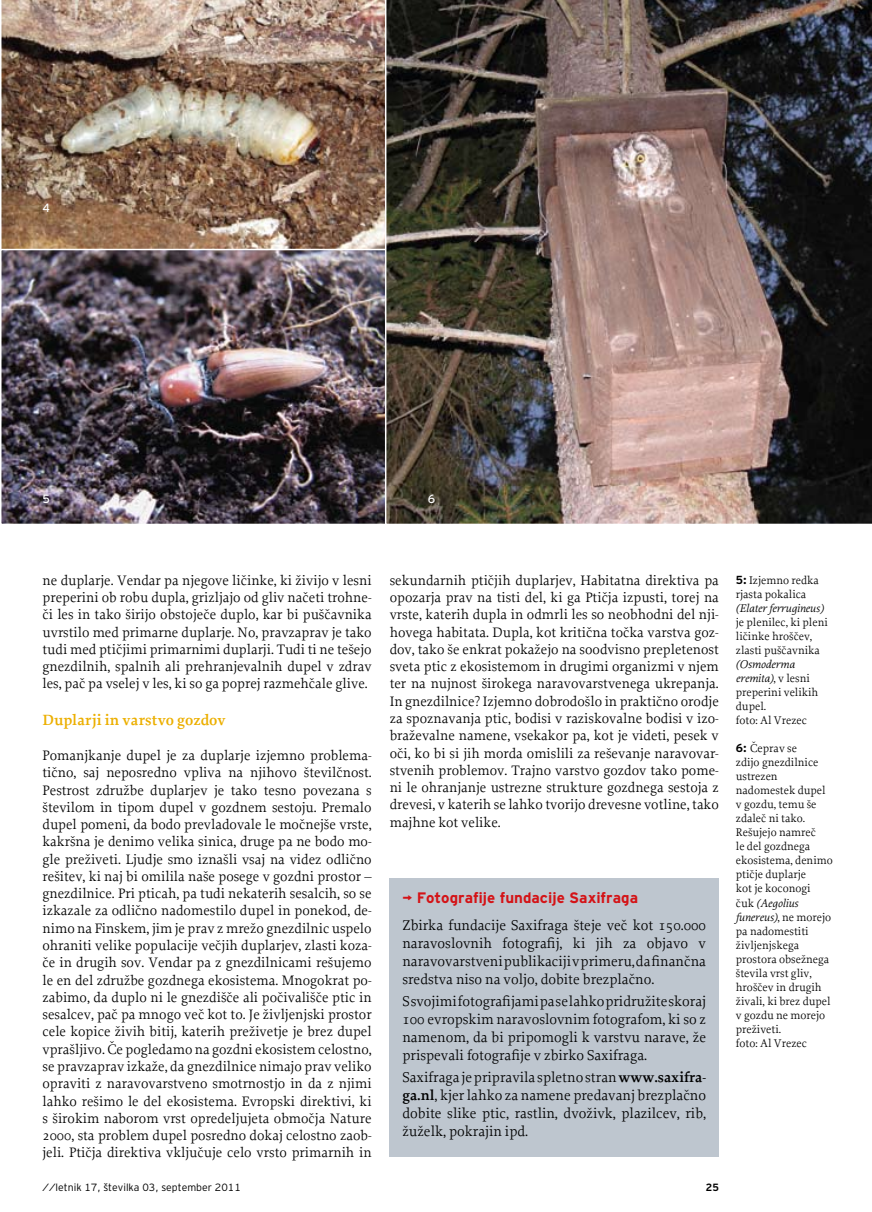
<style>
.page{position:relative;width:872px;height:1212px;background:#fff}
.page>*{position:absolute;margin:0;border:0;box-sizing:border-box;transform-origin:0 0}
.t1{font:700 15.6px "Proforma Bold CE";letter-spacing:.005em;color:#ecaf00}
.t2{font:700 15.15px "Interstate Bold Mono CE";color:#d41317}
.t3{font:14.85px/18px "Proforma";color:#000;text-align:justify}
.t4{font:14.4px/17.2px "Proforma";color:#000;text-align:justify}
.t5{font:500 12px "Interstate Regular Mono CE";color:#fff}
.t6{font:11.7px/14.1px "Proforma";color:#000}
.t7{font:italic 11.7px/14.1px "Proforma Book Italic CE";color:#000}
.t8{font:300 10.5px "Interstate Light Mono CE";color:#000}
.t9{font:700 10.5px "Interstate Bold Mono CE";color:#000}
.s1{font-family:"Proforma Bold CE";font-weight:700}
.s2{font-family:"Interstate Bold Mono CE";font-weight:700}
.s3{font-family:"Proforma";font-style:normal}
</style>
<div class="page">
<img style="left:3px;top:252px;width:382px;height:270px">
<img style="left:1px;top:0;width:384px;height:249px">
<div style="left:0;top:249px;width:390px;height:276px;border:2px solid #fff"></div>
<img style="left:385px;top:0;width:487px;height:525px">
<div style="left:390px;top:878px;width:329px;height:279px;background:#bec6cf"></div>
<p class="t5" style="left:43px;top:201px;width:9px">4</p>
<p class="t5" style="left:43px;top:492px;width:9px">5</p>
<p class="t5" style="left:428px;top:492px;width:9px">6</p>
<p class="t4" style="left:43px;top:571px;width:331px">ne duplarje. Vendar pa njegove ličinke, ki živijo v lesni preperini ob robu dupla, grizljajo od gliv načeti trohne&shy;či les in tako širijo obstoječe duplo, kar bi puščavnika uvrstilo med primarne duplarje. No, pravzaprav je tako tudi med ptičjimi primarnimi duplarji. Tudi ti ne tešejo gnezdilnih, spalnih ali prehranjevalnih dupel v zdrav les, pač pa vselej v les, ki so ga poprej razmehčale glive.</p>
<p class="t1" style="left:43px;top:710px;width:185px">Duplarji in varstvo gozdov</p>
<p class="t4" style="left:43px;top:746px;width:331px">Pomanjkanje dupel je za duplarje izjemno problema&shy;tično, saj neposredno vpliva na njihovo številčnost.<br>Pestrost združbe duplarjev je tako tesno povezana s številom in tipom dupel v gozdnem sestoju. Premalo dupel pomeni, da bodo prevladovale le močnejše vrste, kakršna je denimo velika sinica, druge pa ne bodo mo&shy;gle preživeti. Ljudje smo iznašli vsaj na videz odlično rešitev, ki naj bi omilila naše posege v gozdni prostor – gnezdilnice. Pri pticah, pa tudi nekaterih sesalcih, so se izkazale za odlično nadomestilo dupel in ponekod, de&shy;nimo na Finskem, jim je prav z mrežo gnezdilnic uspelo ohraniti velike populacije večjih duplarjev, zlasti koza&shy;če in drugih sov. Vendar pa z gnezdilnicami rešujemo le en del združbe gozdnega ekosistema. Mnogokrat po&shy;zabimo, da duplo ni le gnezdišče ali počivališče ptic in sesalcev, pač pa mnogo več kot to. Je življenjski prostor cele kopice živih bitij, katerih preživetje je brez dupel vprašljivo. Če pogledamo na gozdni ekosistem celostno, se pravzaprav izkaže, da gnezdilnice nimajo prav veliko opraviti z naravovarstveno smotrnostjo in da z njimi lahko rešimo le del ekosistema. Evropski direktivi, ki s širokim naborom vrst opredeljujeta območja Nature 2000, sta problem dupel posredno dokaj celostno zaob&shy;jeli. Ptičja direktiva vključuje celo vrsto primarnih in</p>
<p class="t4" style="left:390px;top:571px;width:331px">sekundarnih ptičjih duplarjev, Habitatna direktiva pa opozarja prav na tisti del, ki ga Ptičja izpusti, torej na vrste, katerih dupla in odmrli les so neobhodni del nji&shy;hovega habitata. Dupla, kot kritična točka varstva goz&shy;dov, tako še enkrat pokažejo na soodvisno prepletenost sveta ptic z ekosistemom in drugimi organizmi v njem ter na nujnost širokega naravovarstvenega ukrepanja.<br>In gnezdilnice? Izjemno dobrodošlo in praktično orodje za spoznavanja ptic, bodisi v raziskovalne bodisi v izo&shy;braževalne namene, vsekakor pa, kot je videti, pesek v oči, ko bi si jih morda omislili za reševanje naravovar&shy;stvenih problemov. Trajno varstvo gozdov tako pome&shy;ni le ohranjanje ustrezne strukture gozdnega sestoja z drevesi, v katerih se lahko tvorijo drevesne votline, tako majhne kot velike.</p>
<p class="t2" style="left:402px;top:889px;width:237px">¬ Fotografije fundacije Saxifraga</p>
<p class="t3" style="left:402px;top:915px;width:305px">Zbirka fundacije Saxifraga šteje več kot 150.000 naravoslovnih fotografij, ki jih za objavo v naravovarstveni publikaciji v primeru, da finančna sredstva niso na voljo, dobite brezplačno.</p>
<p class="t3" style="left:402px;top:992px;width:305px">S svojimi fotografijami pa se lahko pridružite skoraj 100 evropskim naravoslovnim fotografom, ki so z namenom, da bi pripomogli k varstvu narave, že prispevali fotografije v zbirko Saxifraga.</p>
<p class="t3" style="left:402px;top:1068px;width:305px">Saxifraga je pripravila spletno stran <span class="s1">www.saxifra&shy;ga.nl</span>, kjer lahko za namene predavanj brezplačno dobite slike ptic, rastlin, dvoživk, plazilcev, rib, žuželk, pokrajin ipd.</p>
<p class="t8" style="left:43px;top:1181px;width:200px">//letnik 17, številka 03, september 2011</p>
<p class="t9" style="left:706px;top:1181px;width:15px">25</p>
<p class="t6" style="left:736px;top:572px;width:85px"><span class="s2">5:</span> Izjemno redka rjasta pokalica</p>
<p class="t7" style="left:736px;top:600px;width:89px">(Elater ferrugineus)</p>
<p class="t6" style="left:736px;top:615px;width:93px">je plenilec, ki pleni ličinke hroščev, zlasti puščavnika</p>
<p class="t7" style="left:736px;top:657px;width:75px">(Osmoderma eremita)<span class="s3">, v lesni</span></p>
<p class="t6" style="left:736px;top:685px;width:84px">preperini velikih dupel.<br>foto: Al Vrezec</p>
<p class="t6" style="left:736px;top:741px;width:98px"><span class="s2">6:</span> Čeprav se<br>zdijo gnezdilnice ustrezen nadomestek dupel v gozdu, temu še zdaleč ni tako.<br>Rešujejo namreč<br>le del gozdnega ekosistema, denimo ptičje duplarje<br>kot je koconogi</p>
<p class="t7" style="left:736px;top:895px;width:97px"><span class="s3">čuk</span> (Aegolius funereus)<span class="s3">, ne morejo</span></p>
<p class="t6" style="left:736px;top:923px;width:96px">pa nadomestiti življenjskega prostora obsežnega števila vrst gliv, hroščev in drugih živali, ki brez dupel v gozdu ne morejo preživeti.<br>foto: Al Vrezec</p>
</div>
